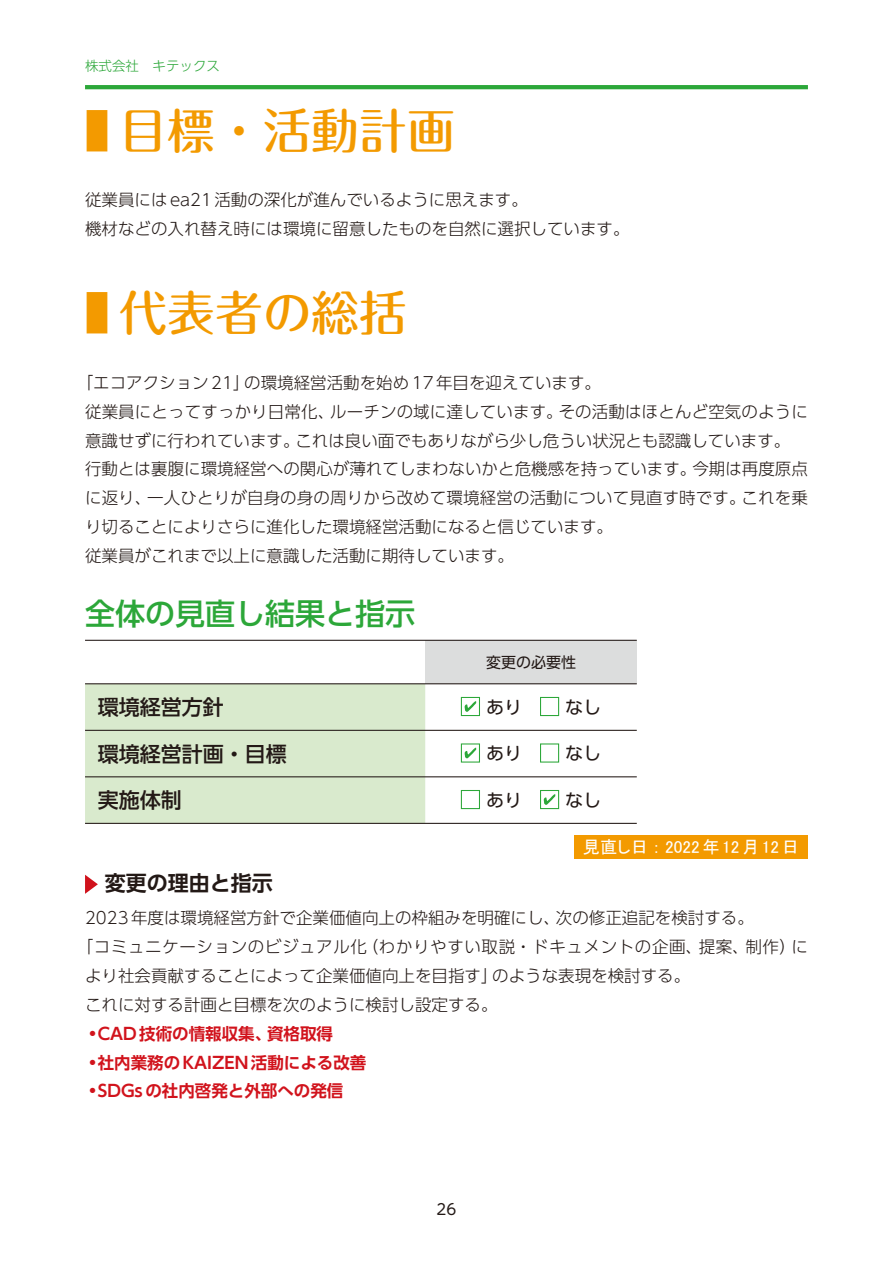
<style>
.page{position:relative;width:893px;height:1263px;background:#fff}
.page>*{position:absolute;margin:0;border:0;box-sizing:border-box;transform-origin:0 0}
.t1{font:48px "Maru Fo Pro Medium 90 msp RKSJ H";color:#f39a00}
.t2{font:30px "UD Shin Go Pro Medium 90 msp RKSJ H";color:#2ca739}
.t3{font:21px "UD Shin Go Pro Medium 90 msp RKSJ H";color:#231916}
.t4{font:21px "UD Shin Go Pro De Bold 90 msp RKSJ H";color:#231916}
.t5{font:18px "UD Shin Go Pro Regular 90 msp RKSJ H";color:#231916}
.t6{font:17.25px "MS P Gothic";color:#fff}
.t7{font:16.5px/28.8px "UD Shin Go Pro Light 90 msp RKSJ H";color:#231916}
.t8{font:16.5px "UD Shin Go Pro De Bold 90 msp RKSJ H";color:#d1131c}
.t9{font:16.5px "UD Shin Go Pro Light 90 msp RKSJ H";letter-spacing:.035em;color:#231916}
.t10{font:15px "UD Shin Go Pro Regular 90 msp RKSJ H";color:#231916}
.t11{font:15px "UD Shin M Go Pro Regular 90 msp RKSJ H";color:#231916}
.t12{font:13.5px "UD Shin Go Pro Light 90 msp RKSJ H";color:#2ca739}
.s1{font-family:"UD Shin Go Pro Light 90 msp RKSJ H"}
</style>
<div class="page">
<hr style="left:85px;top:85px;width:723px;height:4px;background:#2ca739">
<svg style="left:85px;top:875px;width:13px;height:19px"></svg>
<svg style="left:425px;top:684px;width:212px;height:139px"></svg>
<div style="left:425px;top:640px;width:212px;height:44px;background:#dcdddd"></div>
<div style="left:85px;top:684px;width:340px;height:139px;background:#d9eacd"></div>
<hr style="left:85px;top:640px;width:552px;height:1px;background:#231916">
<hr style="left:85px;top:683px;width:552px;height:1px;background:#231916">
<hr style="left:85px;top:730px;width:552px;height:1px;background:#231916">
<hr style="left:85px;top:776px;width:552px;height:1px;background:#231916">
<hr style="left:85px;top:823px;width:552px;height:1px;background:#231916">
<div style="left:461px;top:697px;width:19px;height:19px;border:1px solid #2ca739"></div>
<svg style="left:465px;top:701px;width:11px;height:11px"></svg>
<div style="left:540px;top:697px;width:19px;height:19px;border:1px solid #2ca739"></div>
<div style="left:461px;top:743px;width:19px;height:19px;border:1px solid #2ca739"></div>
<svg style="left:465px;top:748px;width:11px;height:10px"></svg>
<div style="left:540px;top:743px;width:19px;height:19px;border:1px solid #2ca739"></div>
<div style="left:461px;top:790px;width:19px;height:19px;border:1px solid #2ca739"></div>
<div style="left:540px;top:790px;width:19px;height:19px;border:1px solid #2ca739"></div>
<svg style="left:544px;top:794px;width:11px;height:11px"></svg>
<div style="left:574px;top:835px;width:234px;height:24px;background:#f39a00"></div>
<p class="t12" style="left:85px;top:61px;width:136px">株式会社　キテックス</p>
<h1 class="t1" style="left:85px;top:112px;width:372px"><span class="s1">■</span> 目標・活動計画</h1>
<p class="t7" style="left:85px;top:187px;width:546px">従業員にはea21活動の深化が進んでいるように思えます。<br>機材などの入れ替え時には環境に留意したものを自然に選択しています。</p>
<h1 class="t1" style="left:85px;top:295px;width:324px"><span class="s1">■</span> 代表者の総括</h1>
<p class="t7" style="left:85px;top:370px;width:724px;text-indent:-8px">「エコアクション21」の環境経営活動を始め17年目を迎えています。<br>従業員にとってすっかり日常化、ルーチンの域に達しています。その活動はほとんど空気のように意識せずに行われています。これは良い面でもありながら少し危うい状況とも認識しています。行動とは裏腹に環境経営への関心が薄れてしまわないかと危機感を持っています。今期は再度原点に返り、一人ひとりが自身の身の周りから改めて環境経営の活動について見直す時です。これを乗り切ることによりさらに進化した環境経営活動になると信じています。<br>従業員がこれまで以上に意識した活動に期待しています。</p>
<h2 class="t2" style="left:85px;top:602px;width:331px">全体の見直し結果と指示</h2>
<p class="t10" style="left:486px;top:656px;width:91px">変更の必要性</p>
<p class="t3" style="left:98px;top:699px;width:127px">環境経営方針</p>
<p class="t5" style="left:486px;top:700px;width:56px">あり　</p>
<p class="t5" style="left:565px;top:700px;width:38px">なし</p>
<p class="t3" style="left:98px;top:746px;width:190px">環境経営計画・目標</p>
<p class="t5" style="left:486px;top:747px;width:56px">あり　</p>
<p class="t5" style="left:565px;top:747px;width:38px">なし</p>
<p class="t3" style="left:98px;top:792px;width:85px">実施体制</p>
<p class="t5" style="left:486px;top:793px;width:56px">あり　</p>
<p class="t5" style="left:565px;top:793px;width:38px">なし</p>
<p class="t6" style="left:583px;top:838px;width:218px">見直し日： 2022年 12月 12日</p>
<p class="t4" style="left:105px;top:875px;width:169px">変更の理由と指示</p>
<p class="t7" style="left:85px;top:906px;width:670px">2023年度は環境経営方針で企業価値向上の枠組みを明確にし、次の修正追記を検討する。</p>
<p class="t9" style="left:77px;top:940px;width:733px">「コミュニケーションのビジュアル化（わかりやすい取説・ドキュメントの企画、提案、制作）に</p>
<p class="t7" style="left:85px;top:963px;width:607px">より社会貢献することによって企業価値向上を目指す」のような表現を検討する。</p>
<p class="t7" style="left:85px;top:992px;width:414px">これに対する計画と目標を次のように検討し設定する。</p>
<p class="t8" style="left:89px;top:1027px;width:245px">• CAD技術の情報収集、資格取得</p>
<p class="t8" style="left:89px;top:1056px;width:279px">• 社内業務のKAIZEN活動による改善</p>
<p class="t8" style="left:89px;top:1085px;width:256px">• SDGsの社内啓発と外部への発信</p>
<p class="t11" style="left:437px;top:1204px;width:21px">26</p>
</div>
